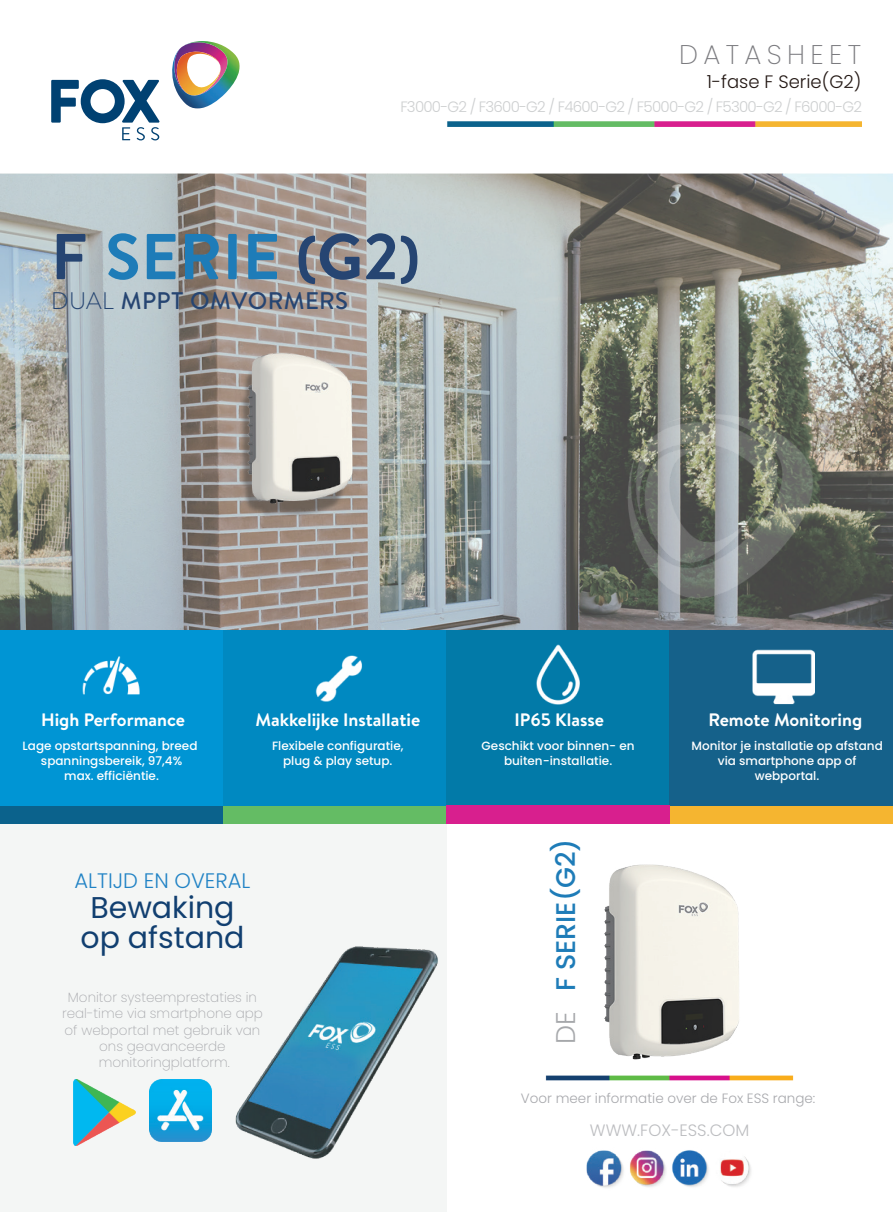
<style>
.page{position:relative;width:893px;height:1212px;background:#fff}
.page>*{position:absolute;margin:0;border:0;box-sizing:border-box;transform-origin:0 0}
.t1{font:700 64.65px "Brandon Text";letter-spacing:.01em;color:#1e7cb8}
.t2{font:30px/30px "Poppins";color:#113f70;text-align:center}
.t3{font:500 27px "Poppins";color:#1e7cb8}
.t4{font:200 27px "Poppins";letter-spacing:.2em;color:#7b7b7f}
.t5{font:500 24px "Brandon Text";letter-spacing:.015em;color:#264572}
.t6{font:300 21px "Poppins";color:#2183c5}
.t7{font:700 18px "Brandon Text";color:#fff}
.t8{font:300 18px "Poppins";color:#221713}
.t9{font:300 16.5px "Poppins";color:#bcbdc0}
.t10{font:300 15px "Poppins";letter-spacing:-.05em;color:#cdcfd0}
.t11{font:200 13.5px/16.2px "Poppins";color:#a8a9ad;text-align:center}
.t12{font:300 13.5px "Poppins";color:#a8a9ad}
.t13{font:500 12px/15px "Poppins";color:#fff;text-align:center}
.s1{color:#264572}
.s2{font-size:61.5px;color:#264572}
.s3{font-weight:300}
.s4{font-weight:300;color:#a6a8ab}
</style>
<div class="page">
<div style="left:0;top:824px;width:446px;height:388px;background:#f4f6f5"></div>
<img style="left:235px;top:946px;width:203px;height:213px">
<img style="left:74px;top:1079px;width:62px;height:66px">
<img style="left:150px;top:1079px;width:62px;height:62px">
<svg style="left:0;top:173px;width:893px;height:457px;background:#9da09c"></svg>
<img style="left:447px;top:121px;width:415px;height:5px">
<img style="left:615px;top:403px;width:204px;height:208px">
<img style="left:604px;top:864px;width:135px;height:196px">
<img style="left:237px;top:348px;width:142px;height:160px">
<div style="left:0;top:805px;width:223px;height:19px;background:#0b628c"></div>
<div style="left:223px;top:805px;width:223px;height:19px;background:#64bc64"></div>
<div style="left:670px;top:805px;width:223px;height:19px;background:#f5b530"></div>
<div style="left:0;top:630px;width:223px;height:175px;background:#0095d4"></div>
<div style="left:223px;top:630px;width:223px;height:175px;background:#0089c1"></div>
<div style="left:446px;top:630px;width:224px;height:175px;background:#027aa8"></div>
<div style="left:670px;top:630px;width:223px;height:175px;background:#15618a"></div>
<div style="left:446px;top:805px;width:224px;height:19px;background:#d81f8e"></div>
<img style="left:82px;top:656px;width:58px;height:39px">
<img style="left:753px;top:649px;width:61px;height:56px">
<img style="left:537px;top:645px;width:42px;height:59px">
<img style="left:315px;top:655px;width:47px;height:47px">
<img style="left:586px;top:1150px;width:165px;height:38px">
<img style="left:545px;top:1075px;width:249px;height:6px">
<svg style="left:51px;top:79px;width:109px;height:61px"></svg>
<img style="left:172px;top:41px;width:68px;height:68px">
<h3 class="t4" style="left:679px;top:39px;width:184px">DATASHEET</h3>
<h3 class="t8" style="left:707px;top:71px;width:156px">1-fase F Serie(G2)</h3>
<p class="t10" style="left:400px;top:98px;width:463px">F3000-G2 / F3600-G2 / F4600-G2 / F5000-G2 / F5300-G2 / F6000-G2</p>
<h1 class="t1" style="left:51px;top:212px;width:370px"><span class="s1">F</span> SERIE <span class="s2">(</span><span class="s1">G2</span><span class="s2">)</span></h1>
<h3 class="t5" style="left:51px;top:284px;width:298px"><span class="s3">DUAL</span> MPPT OMVORMERS</h3>
<h3 class="t7" style="left:41px;top:707px;width:145px">High Performance</h3>
<h3 class="t7" style="left:514px;top:707px;width:91px">IP65 Klasse</h3>
<h3 class="t7" style="left:708px;top:707px;width:155px">Remote Monitoring</h3>
<p class="t13" style="left:23px;top:738px;width:176px">Lage opstartspanning, breed spanningsbereik, 97,4%<br>max. efficiëntie.</p>
<p class="t13" style="left:482px;top:738px;width:154px">Geschikt voor binnen- en buiten-installatie.</p>
<p class="t13" style="left:691px;top:738px;width:193px">Monitor je installatie op afstand via smartphone app of webportal.</p>
<h3 class="t7" style="left:255px;top:707px;width:166px">Makkelijke Installatie</h3>
<p class="t13" style="left:272px;top:738px;width:133px">Flexibele configuratie, plug &amp; play setup.</p>
<h3 class="t6" style="left:75px;top:868px;width:177px">ALTIJD EN OVERAL</h3>
<h2 class="t2" style="left:80px;top:892px;width:165px">Bewaking op afstand</h2>
<p class="t11" style="left:62px;top:989px;width:202px">Monitor systeemprestaties in real-time via smartphone app of webportal met gebruik van ons geavanceerde monitoringplatform.</p>
<h3 class="t3" style="left:550px;top:1044px;width:208px;rotate:-90deg"><span class="s4">DE</span> F SERIE(G2)</h3>
<p class="t12" style="left:521px;top:1090px;width:296px">Voor meer informatie over de Fox ESS range:</p>
<h3 class="t9" style="left:590px;top:1120px;width:161px">WWW.FOX-ESS.COM</h3>
</div>
